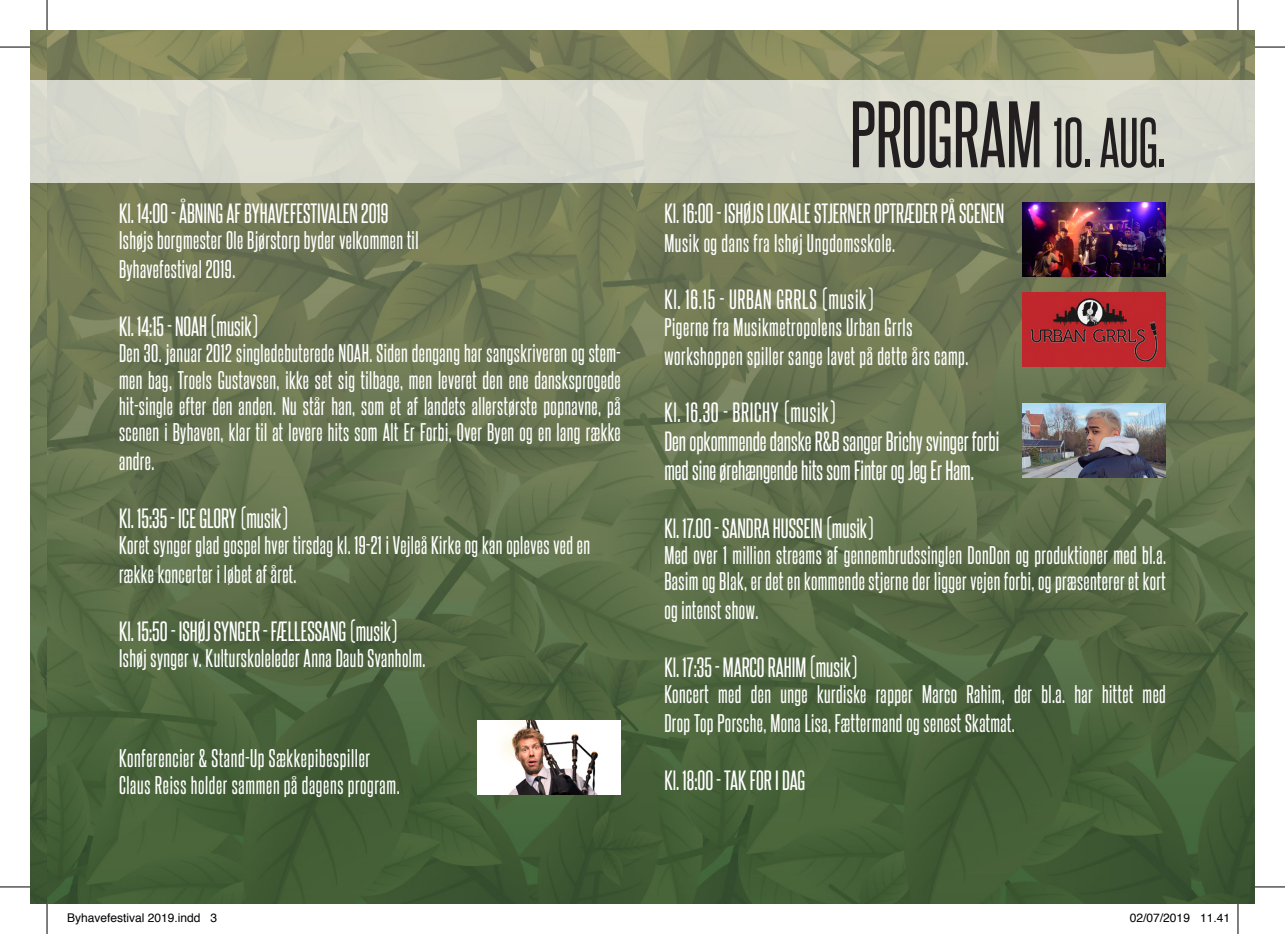
<style>
.page{position:relative;width:1285px;height:934px;background:#fff}
.page>*{position:absolute;margin:0;border:0;box-sizing:border-box;transform-origin:0 0}
.t1{font:80px "Steelfish Rg";color:#231f20}
.t2{font:24px/28.8px "Steelfish Rg";color:#fff}
.t3{font:24px "Steelfish Rg";letter-spacing:.03em;color:#fff}
.t4{font:22px/26.4px "Steelfish Rg";letter-spacing:.02em;color:#fff}
.t5{font:12px "Helvetica";color:#000}
.s1{font-size:60px}
</style>
<div class="page">
<img style="left:30px;top:30px;width:1225px;height:873px">
<div style="left:30px;top:80px;width:17px;height:103px;background:#d6d8cc"></div>
<div style="left:47px;top:80px;width:1208px;height:103px;background:#d7d8cc"></div>
<img style="left:1023px;top:292px;width:142px;height:74px">
<img style="left:1023px;top:202px;width:142px;height:74px">
<img style="left:1023px;top:403px;width:143px;height:74px">
<img style="left:477px;top:720px;width:143px;height:73px">
<div style="left:1053px;top:343px;width:73px;height:6px;background:#c0282e"></div>
<hr style="left:0;top:47px;width:30px;height:1px;background:#000">
<hr style="left:1255px;top:47px;width:30px;height:1px;background:#000">
<hr style="left:0;top:886px;width:30px;height:1px;background:#000">
<hr style="left:1255px;top:886px;width:30px;height:1px;background:#000">
<hr style="left:47px;top:0;width:1px;height:30px;background:#000">
<hr style="left:47px;top:903px;width:1px;height:30px;background:#000">
<hr style="left:1237px;top:0;width:1px;height:30px;background:#000">
<hr style="left:1237px;top:903px;width:1px;height:30px;background:#000">
<p class="t2" style="left:119px;top:198px;width:271px">Kl. 14:00 - ÅBNING AF BYHAVEFESTIVALEN 2019</p>
<p class="t4" style="left:119px;top:225px;width:301px;line-height:28.8px">Ishøjs borgmester Ole Bjørstorp byder velkommen til<br>Byhavefestival 2019.</p>
<p class="t2" style="left:119px;top:311px;width:140px">Kl. 14:15 - NOAH (musik)</p>
<p class="t4" style="left:119px;top:339px;width:503px;text-align:justify">Den 30. januar 2012 singledebuterede NOAH. Siden dengang har sangskriveren og stem&shy;men bag, Troels Gustavsen, ikke set sig tilbage, men leveret den ene dansksprogede hit-single efter den anden. Nu står han, som et af landets allerstørste popnavne, på scenen i Byhaven, klar til at levere hits som Alt Er Forbi, Over Byen og en lang række</p>
<p class="t4" style="left:119px;top:447px;width:37px">andre.</p>
<p class="t2" style="left:119px;top:503px;width:170px">Kl. 15:35 - ICE GLORY (musik)</p>
<p class="t4" style="left:119px;top:530px;width:473px;line-height:28.8px">Koret synger glad gospel hver tirsdag kl. 19-21 i Vejleå Kirke og kan opleves ved en række koncerter i løbet af året.</p>
<p class="t2" style="left:119px;top:615px;width:279px">Kl. 15:50 - ISHØJ SYNGER - FÆLLESSANG (musik)</p>
<p class="t4" style="left:119px;top:644px;width:308px">Ishøj synger v. Kulturskoleleder Anna Daub Svanholm.</p>
<p class="t4" style="left:119px;top:744px;width:282px">Konferencier &amp; Stand-Up Sækkepibespiller<br>Claus Reiss holder sammen på dagens program.</p>
<h1 class="t1" style="left:850px;top:85px;width:317px">PROGRAM <span class="s1">10. AUG.</span></h1>
<p class="t2" style="left:664px;top:198px;width:342px">Kl. 16:00 - ISHØJS LOKALE STJERNER OPTRÆDER PÅ SCENEN</p>
<p class="t4" style="left:664px;top:229px;width:232px">Musik og dans fra Ishøj Ungdomsskole.</p>
<p class="t3" style="left:664px;top:285px;width:210px">Kl. 16.15 - URBAN GRRLS (musik)</p>
<p class="t4" style="left:664px;top:311px;width:306px;line-height:28.8px">Pigerne fra Musikmetropolens Urban Grrls workshoppen spiller sange lavet på dette års camp.</p>
<p class="t2" style="left:664px;top:397px;width:336px">Kl. 16.30 - BRICHY (musik)<br>Den opkommende danske R&amp;B sanger Brichy svinger forbi med sine ørehængende hits som Finter og Jeg Er Ham.</p>
<p class="t2" style="left:664px;top:512px;width:210px">Kl. 17.00 - SANDRA HUSSEIN (musik)</p>
<p class="t4" style="left:664px;top:541px;width:503px">Med over 1 million streams af gennembrudssinglen DonDon og produktioner med bl.a.<br>Basim og Blak, er det en kommende stjerne der ligger vejen forbi, og præsenterer et kort</p>
<p class="t4" style="left:664px;top:596px;width:95px">og intenst show.</p>
<p class="t2" style="left:664px;top:651px;width:194px">Kl. 17:35 - MARCO RAHIM (musik)</p>
<p class="t4" style="left:664px;top:679px;width:503px;line-height:28.8px">Koncert med den unge kurdiske rapper Marco Rahim, der bl.a. har hittet med<br>Drop Top Porsche, Mona Lisa, Fættermand og senest Skatmat.</p>
<p class="t2" style="left:664px;top:764px;width:142px">Kl. 18:00 - TAK FOR I DAG</p>
<p class="t5" style="left:67px;top:908px;width:152px">Byhavefestival 2019.indd 3</p>
<p class="t5" style="left:1130px;top:908px;width:102px">02/07/2019 11.41</p>
</div>
